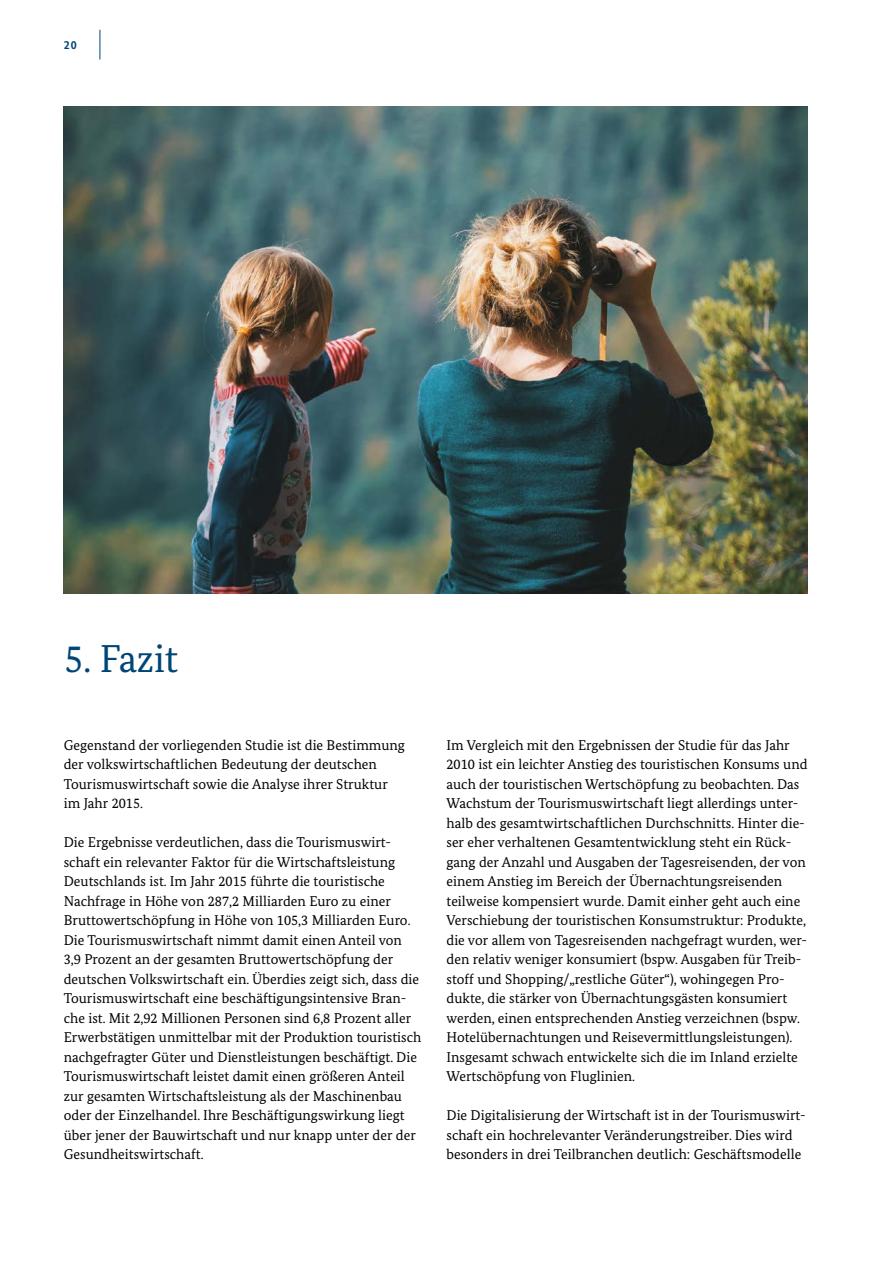
<style>
.page{position:relative;width:893px;height:1263px;background:#fff}
.page>*{position:absolute;margin:0;border:0;box-sizing:border-box;transform-origin:0 0}
.t1{font:39px "Bundes Serif";color:#004577}
.t2{font:14.25px/19.5px "Bundes Serif";color:#000}
.t3{font:700 12px "Bundes Sans";color:#004577}
</style>
<div class="page">
<hr style="left:100px;top:30px;width:1px;height:30px;background:#004577">
<img style="left:64px;top:106px;width:744px;height:488px">
<p class="t3" style="left:64px;top:37px;width:15px">20</p>
<h2 class="t1" style="left:64px;top:635px;width:116px">5. Fazit</h2>
<p class="t2" style="left:64px;top:735px;width:343px">Gegenstand der vorliegenden Studie ist die Bestimmung der volkswirtschaftlichen Bedeutung der deutschen Tourismuswirtschaft sowie die Analyse ihrer Struktur im Jahr 2015.</p>
<p class="t2" style="left:64px;top:833px;width:359px">Die Ergebnisse verdeutlichen, dass die Tourismuswirt&shy;schaft ein relevanter Faktor für die Wirtschaftsleistung Deutschlands ist. Im Jahr 2015 führte die touristische Nachfrage in Höhe von 287,2 Milliarden Euro zu einer Bruttowertschöpfung in Höhe von 105,3 Milliarden Euro.<br>Die Tourismuswirtschaft nimmt damit einen Anteil von 3,9 Prozent an der gesamten Bruttowertschöpfung der deutschen Volkswirtschaft ein. Überdies zeigt sich, dass die Tourismuswirtschaft eine beschäftigungsintensive Bran&shy;che ist. Mit 2,92 Millionen Personen sind 6,8 Prozent aller Erwerbstätigen unmittelbar mit der Produktion touristisch nachgefragter Güter und Dienstleistungen beschäftigt. Die Tourismuswirtschaft leistet damit einen größeren Anteil zur gesamten Wirtschaftsleistung als der Maschinenbau oder der Einzelhandel. Ihre Beschäftigungswirkung liegt über jener der Bauwirtschaft und nur knapp unter der der Gesundheitswirtschaft.</p>
<p class="t2" style="left:446px;top:735px;width:363px">Im Vergleich mit den Ergebnissen der Studie für das Jahr 2010 ist ein leichter Anstieg des touristischen Konsums und auch der touristischen Wertschöpfung zu beobachten. Das Wachstum der Tourismuswirtschaft liegt allerdings unter&shy;halb des gesamtwirtschaftlichen Durchschnitts. Hinter die&shy;ser eher verhaltenen Gesamtentwicklung steht ein Rück&shy;gang der Anzahl und Ausgaben der Tagesreisenden, der von einem Anstieg im Bereich der Übernachtungsreisenden teilweise kompensiert wurde. Damit einher geht auch eine Verschiebung der touristischen Konsumstruktur: Produkte, die vor allem von Tagesreisenden nachgefragt wurden, wer&shy;den relativ weniger konsumiert (bspw. Ausgaben für Treib&shy;stoff und Shopping/„restliche Güter“), wohingegen Pro&shy;dukte, die stärker von Übernachtungsgästen konsumiert werden, einen entsprechenden Anstieg verzeichnen (bspw.<br>Hotelübernachtungen und Reisevermittlungsleistungen).<br>Insgesamt schwach entwickelte sich die im Inland erzielte Wertschöpfung von Fluglinien.</p>
<p class="t2" style="left:446px;top:1106px;width:361px">Die Digitalisierung der Wirtschaft ist in der Tourismuswirt&shy;schaft ein hochrelevanter Veränderungstreiber. Dies wird besonders in drei Teilbranchen deutlich: Geschäftsmodelle</p>
</div>
